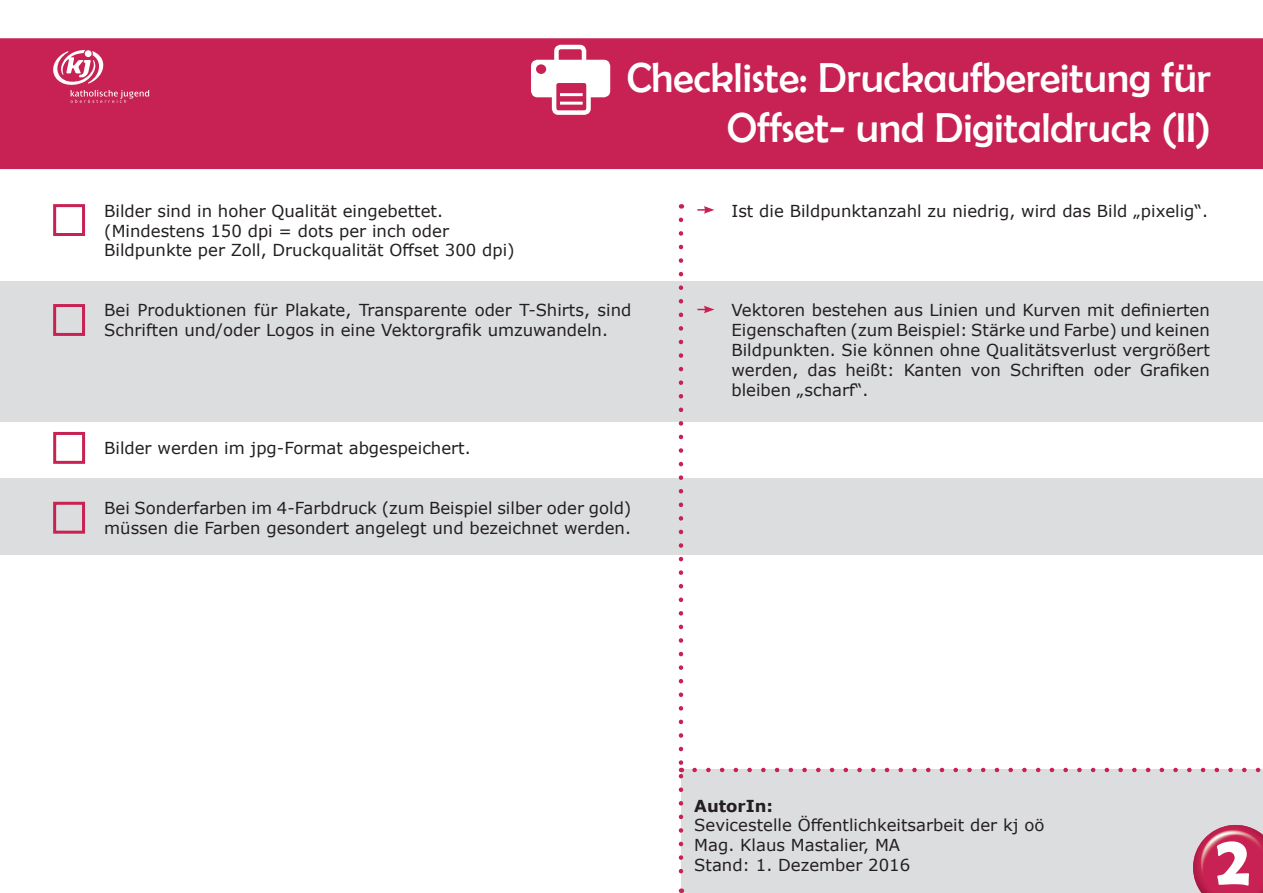
<style>
.page{position:relative;width:1263px;height:893px;background:#fff}
.page>*{position:absolute;margin:0;border:0;box-sizing:border-box;transform-origin:0 0}
.t1{font:700 71.4px "Berlin Sans FB Demi";color:#fff;scale:.9 1}
.t2{font:42px/50.4px "Berlin Sans FB";color:#fff;text-align:right}
.t3{font:16.5px/19.8px "Verdana";color:#231f20}
.t4{font:700 16.5px "Verdana";color:#231f20}
</style>
<div class="page">
<div style="left:681px;top:770px;width:582px;height:123px;background:#dcdddf"></div>
<div style="left:0;top:281px;width:1263px;height:140px;background:#dcdddf"></div>
<img style="left:1193px;top:825px;width:70px;height:68px">
<div style="left:0;top:478px;width:1263px;height:77px;background:#dcdddf"></div>
<div style="left:1px;top:39px;width:1261px;height:129px;background:#c72253"></div>
<div style="left:0;top:38px;width:1263px;height:131px;border:2px solid #c72253"></div>
<svg style="left:697px;top:206px;width:17px;height:8px"></svg>
<svg style="left:697px;top:306px;width:17px;height:7px"></svg>
<svg style="left:53px;top:50px;width:96px;height:53px"></svg>
<div style="left:53px;top:204px;width:32px;height:32px;border:3px solid #c72253"></div>
<div style="left:53px;top:304px;width:32px;height:32px;border:3px solid #c72253"></div>
<div style="left:533px;top:62px;width:75px;height:33px;background:#fff;border-radius:4px"></div>
<div style="left:531px;top:60px;width:79px;height:37px;border:4px solid #fff;border-radius:4px"></div>
<div style="left:554px;top:45px;width:32px;height:43px;border:4px solid #fff;border-radius:4px"></div>
<div style="left:536px;top:64px;width:10px;height:10px;background:#c72253;border-radius:50%"></div>
<div style="left:554px;top:81px;width:34px;height:32px;background:#c72253;border-radius:4px"></div>
<div style="left:552px;top:79px;width:39px;height:36px;border:4px solid #fff;border-radius:4px"></div>
<hr style="left:560px;top:102px;width:23px;height:3px;background:#fff">
<hr style="left:560px;top:93px;width:23px;height:3px;background:#fff">
<div style="left:53px;top:432px;width:32px;height:32px;border:3px solid #c72253"></div>
<div style="left:53px;top:502px;width:32px;height:32px;border:3px solid #c72253"></div>
<svg style="left:679px;top:220px;width:4px;height:673px"></svg>
<svg style="left:694px;top:768px;width:569px;height:4px"></svg>
<p class="t3" style="left:104px;top:201px;width:412px">Bilder sind in hoher Qualität eingebettet. (Mindestens 150 dpi = dots per inch oder<br>Bildpunkte per Zoll, Druckqualität Offset 300 dpi)</p>
<h2 class="t2" style="left:627px;top:52px;width:586px">Checkliste: Druckaufbereitung für<br>Offset- und Digitaldruck (II)</h2>
<p class="t3" style="left:731px;top:201px;width:478px">Ist die Bildpunktanzahl zu niedrig, wird das Bild „pixelig“.</p>
<p class="t3" style="left:104px;top:300px;width:529px">Bei Produktionen für Plakate, Transparente oder T-Shirts, sind<br>Schriften und/oder Logos in eine Vektorgrafik umzuwandeln.</p>
<p class="t3" style="left:104px;top:438px;width:368px">Bilder werden im jpg-Format abgespeichert.</p>
<p class="t3" style="left:104px;top:498px;width:529px">Bei Sonderfarben im 4-Farbdruck (zum Beispiel silber oder gold) müssen die Farben gesondert angelegt und bezeichnet werden.</p>
<p class="t3" style="left:731px;top:300px;width:480px;text-align:justify">Vektoren bestehen aus Linien und Kurven mit definierten Eigenschaften (zum Beispiel: Stärke und Farbe) und keinen Bildpunkten. Sie können ohne Qualitätsverlust vergrößert werden, das heißt: Kanten von Schriften oder Grafiken bleiben „scharf“.</p>
<p class="t4" style="left:694px;top:794px;width:81px">AutorIn:</p>
<p class="t3" style="left:694px;top:815px;width:352px">Sevicestelle Öffentlichkeitsarbeit der kj oö<br>Mag. Klaus Mastalier, MA<br>Stand: 1. Dezember 2016</p>
<h1 class="t1" style="left:1216px;top:818px;width:38px">2</h1>
</div>
